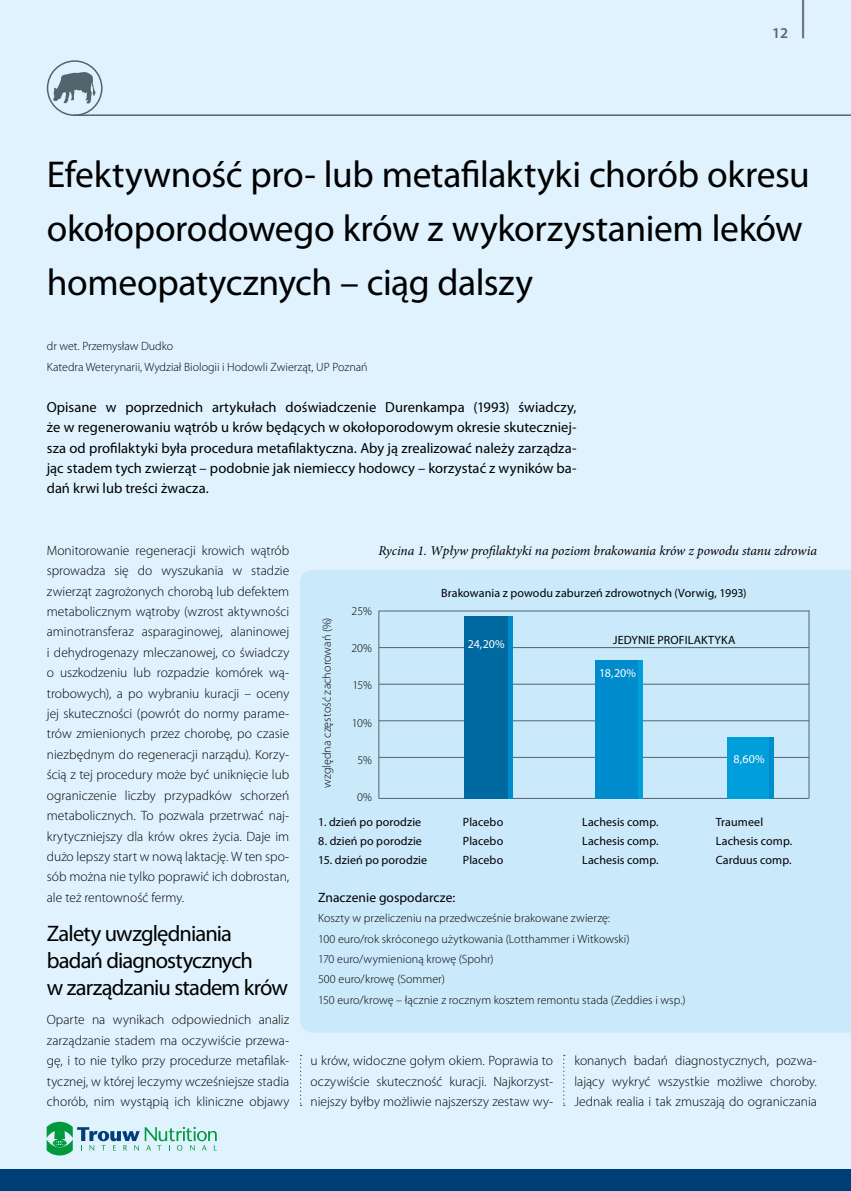
<style>
.page{position:relative;width:851px;height:1191px;background:#fff}
.page>*{position:absolute;margin:0;border:0;box-sizing:border-box;transform-origin:0 0}
.t1{font:37.5px/54px "Myriad Pro";letter-spacing:-.01em;color:#000}
.t2{font:22.5px/27px "Myriad Pro";letter-spacing:-.035em;color:#000}
.t3{font:600 15px "Myriad Pro";color:#636362}
.t4{font:14.55px/20.4px "Myriad Pro";letter-spacing:.005em;color:#000;text-align:justify}
.t5{font:300 13.5px/20.4px "Myriad Pro";color:#000;text-align:justify}
.t6{font:italic 13.5px "Minion Pro";letter-spacing:-.01em;color:#000}
.t7{font:13.5px "Myriad Pro";color:#000}
.t8{font:300 12px/20.4px "Myriad Pro";color:#000}
.t9{font:12px/19.2px "Myriad Pro";letter-spacing:.01em;color:#000;text-align:justify}
.t10{font:12px "Myriad Pro";letter-spacing:-.005em;color:#fff}
</style>
<div class="page">
<div style="left:0;top:0;width:850px;height:1191px;background:#dff2fd"></div>
<hr style="left:850px;top:0;width:1px;height:1191px;background:#cae9fb">
<svg style="left:850px;top:1169px;width:1px;height:22px"></svg>
<div style="left:0;top:1169px;width:850px;height:22px;background:#003e77"></div>
<hr style="left:801px;top:0;width:3px;height:38px;background:#000">
<svg style="left:47px;top:1121px;width:170px;height:34px"></svg>
<hr style="left:73px;top:114px;width:777px;height:2px;background:#52646c">
<div style="left:47px;top:60px;width:55px;height:56px;border:2px solid #52646c;border-radius:50%"></div>
<svg style="left:53px;top:72px;width:43px;height:32px"></svg>
<div style="left:300px;top:570px;width:550px;height:462px;background:#cae9fb"></div>
<hr style="left:379px;top:798px;width:429px;height:1px;background:#52646c">
<hr style="left:379px;top:757px;width:430px;height:1px;background:#52646c">
<hr style="left:379px;top:720px;width:430px;height:1px;background:#52646c">
<hr style="left:379px;top:684px;width:430px;height:1px;background:#52646c">
<hr style="left:379px;top:647px;width:430px;height:1px;background:#52646c">
<hr style="left:379px;top:611px;width:430px;height:1px;background:#52646c">
<hr style="left:378px;top:611px;width:1px;height:187px;background:#52646c">
<hr style="left:808px;top:610px;width:1px;height:188px;background:#52646c">
<svg style="left:300px;top:1055px;width:1px;height:51px"></svg>
<svg style="left:563px;top:1055px;width:1px;height:51px"></svg>
<svg style="left:464px;top:616px;width:48px;height:182px;background:#006ba3"></svg>
<svg style="left:595px;top:660px;width:47px;height:138px;background:#008ccd"></svg>
<svg style="left:727px;top:737px;width:46px;height:61px;background:#009cd9"></svg>
<p class="t3" style="left:772px;top:23px;width:18px">12</p>
<h1 class="t1" style="left:47px;top:147px;width:764px">Efektywność pro- lub metafilaktyki chorób okresu okołoporodowego krów z wykorzystaniem leków homeopatycznych – ciąg dalszy</h1>
<p class="t8" style="left:47px;top:336px;width:322px">dr wet. Przemysław Dudko<br>Katedra Weterynarii, Wydział Biologii i Hodowli Zwierząt, UP Poznań</p>
<p class="t4" style="left:47px;top:396px;width:531px">Opisane w poprzednich artykułach doświadczenie Durenkampa (1993) świadczy, że w regenerowaniu wątrób u krów będących w okołoporodowym okresie skuteczniej&shy;sza od profilaktyki była procedura metafilaktyczna. Aby ją zrealizować należy zarządza&shy;jąc stadem tych zwierząt – podobnie jak niemieccy hodowcy – korzystać z wyników ba&shy;dań krwi lub treści żwacza.</p>
<p class="t5" style="left:47px;top:540px;width:244px">Monitorowanie regeneracji krowich wątrób sprowadza się do wyszukania w stadzie zwierząt zagrożonych chorobą lub defektem metabolicznym wątroby (wzrost aktywności aminotransferaz asparaginowej, alaninowej i dehydrogenazy mleczanowej, co świadczy o uszkodzeniu lub rozpadzie komórek wą&shy;trobowych), a po wybraniu kuracji – oceny jej skuteczności (powrót do normy parame&shy;trów zmienionych przez chorobę, po czasie niezbędnym do regeneracji narządu). Korzy&shy;ścią z tej procedury może być uniknięcie lub ograniczenie liczby przypadków schorzeń metabolicznych. To pozwala przetrwać naj&shy;krytyczniejszy dla krów okres życia. Daje im dużo lepszy start w nową laktację. W ten spo&shy;sób można nie tylko poprawić ich dobrostan, ale też rentowność fermy.</p>
<h2 class="t2" style="left:47px;top:919px;width:243px">Zalety uwzględniania badań diagnostycznych<br>w zarządzaniu stadem krów</h2>
<p class="t5" style="left:47px;top:1009px;width:244px">Oparte na wynikach odpowiednich analiz zarządzanie stadem ma oczywiście przewa&shy;gę, i to nie tylko przy procedurze metafilak&shy;tycznej, w której leczymy wcześniejsze stadia chorób, nim wystąpią ich kliniczne objawy</p>
<p class="t6" style="left:378px;top:541px;width:440px">Rycina 1. Wpływ profilaktyki na poziom brakowania krów z powodu stanu zdrowia</p>
<p class="t8" style="left:316px;top:788px;width:172px;rotate:-90deg">względna częstość zachorowań (%)</p>
<p class="t8" style="left:351px;top:600px;width:22px">25%</p>
<p class="t8" style="left:351px;top:637px;width:22px">20%</p>
<p class="t8" style="left:352px;top:675px;width:21px">15%</p>
<p class="t8" style="left:352px;top:712px;width:22px">10%</p>
<p class="t8" style="left:357px;top:749px;width:16px">5%</p>
<p class="t8" style="left:357px;top:786px;width:16px">0%</p>
<p class="t9" style="left:318px;top:812px;width:104px">1. dzień po porodzie</p>
<p class="t9" style="left:318px;top:831px;width:105px">8. dzień po porodzie</p>
<p class="t9" style="left:318px;top:850px;width:110px">15. dzień po porodzie</p>
<p class="t9" style="left:441px;top:583px;width:307px">Brakowania z powodu zaburzeń zdrowotnych (Vorwig, 1993)</p>
<p class="t10" style="left:468px;top:636px;width:38px">24,20%</p>
<p class="t9" style="left:613px;top:630px;width:123px">JEDYNIE PROFILAKTYKA</p>
<p class="t10" style="left:599px;top:665px;width:38px">18,20%</p>
<p class="t10" style="left:733px;top:751px;width:33px">8,60%</p>
<p class="t9" style="left:463px;top:812px;width:42px">Placebo Placebo Placebo</p>
<p class="t9" style="left:582px;top:812px;width:78px">Lachesis comp.<br>Lachesis comp.<br>Lachesis comp.</p>
<p class="t9" style="left:715px;top:812px;width:78px;text-align:left">Traumeel<br>Lachesis comp.<br>Carduus comp.</p>
<p class="t7" style="left:318px;top:889px;width:139px">Znaczenie gospodarcze:</p>
<p class="t8" style="left:318px;top:908px;width:369px">Koszty w przeliczeniu na przedwcześnie brakowane zwierzę:<br>100 euro/rok skróconego użytkowania (Lotthammer i Witkowski)<br>170 euro/wymienioną krowę (Spohr)<br>500 euro/krowę (Sommer)<br>150 euro/krowę – łącznie z rocznym kosztem remontu stada (Zeddies i wsp.)</p>
<p class="t5" style="left:310px;top:1050px;width:244px">u krów, widoczne gołym okiem. Poprawia to oczywiście skuteczność kuracji. Najkorzyst&shy;niejszy byłby możliwie najszerszy zestaw wy-</p>
<p class="t5" style="left:574px;top:1050px;width:244px">konanych badań diagnostycznych, pozwa&shy;lający wykryć wszystkie możliwe choroby.<br>Jednak realia i tak zmuszają do ograniczania</p>
</div>
